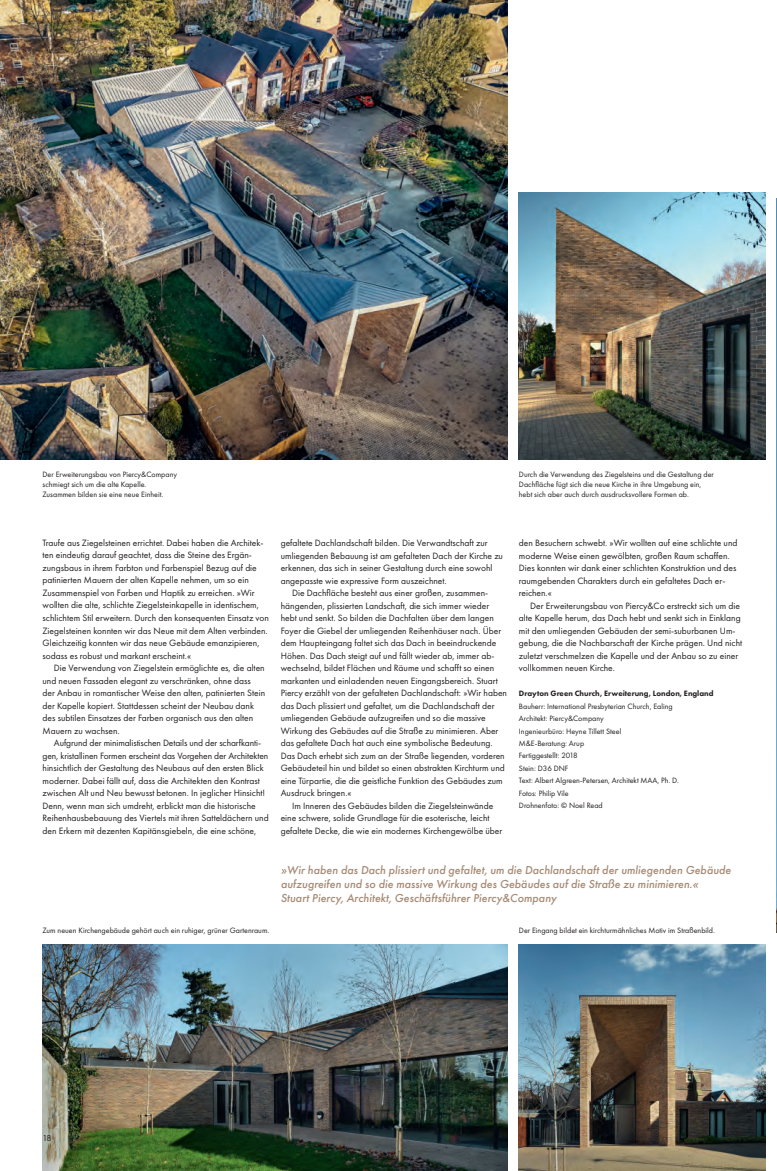
<style>
.page{position:relative;width:777px;height:1171px;background:#fff}
.page>*{position:absolute;margin:0;border:0;box-sizing:border-box;transform-origin:0 0}
.t1{font:italic 500 12px/14px "Futura PT";color:#a78b76}
.t2{font:9.5px/12.5px "Futura PT";color:#231f20}
.t3{font:9px "Futura PT";color:#231f20}
.t4{font:8px/12.5px "Futura PT";color:#231f20}
.t5{font:800 8px "Futura PT";color:#231f20}
</style>
<div class="page">
<img style="left:0;top:0;width:507px;height:459px">
<img style="left:43px;top:944px;width:464px;height:227px">
<img style="left:519px;top:944px;width:246px;height:227px">
<img style="left:776px;top:198px;width:1px;height:735px">
<img style="left:519px;top:192px;width:246px;height:267px">
<p class="t4" style="left:43px;top:469px;width:136px;line-height:10px">Der Erweiterungsbau von Piercy&amp;Company schmiegt sich um die alte Kapelle.<br>Zusammen bilden sie eine neue Einheit.</p>
<p class="t4" style="left:519px;top:469px;width:196px;line-height:10px">Durch die Verwendung des Ziegelsteins und die Gestaltung der<br>Dachfläche fügt sich die neue Kirche in ihre Umgebung ein, hebt sich aber auch durch ausdrucksvollere Formen ab.</p>
<p class="t2" style="left:43px;top:536px;width:228px">Traufe aus Ziegelsteinen errichtet. Dabei haben die Architek&shy;ten eindeutig darauf geachtet, dass die Steine des Ergän&shy;zungsbaus in ihrem Farbton und Farbenspiel Bezug auf die patinierten Mauern der alten Kapelle nehmen, um so ein Zusammenspiel von Farben und Haptik zu erreichen. »Wir wollten die alte, schlichte Ziegelsteinkapelle in identischem, schlichtem Stil erweitern. Durch den konsequenten Einsatz von Ziegelsteinen konnten wir das Neue mit dem Alten verbinden.<br>Gleichzeitig konnten wir das neue Gebäude emanzipieren, sodass es robust und markant erscheint.«</p>
<p class="t2" style="left:43px;top:661px;width:224px;text-indent:11px">Die Verwendung von Ziegelstein ermöglichte es, die alten und neuen Fassaden elegant zu verschränken, ohne dass der Anbau in romantischer Weise den alten, patinierten Stein der Kapelle kopiert. Stattdessen scheint der Neubau dank des subtilen Einsatzes der Farben organisch aus den alten Mauern zu wachsen.</p>
<p class="t2" style="left:43px;top:736px;width:228px;text-indent:11px">Aufgrund der minimalistischen Details und der scharfkanti&shy;gen, kristallinen Formen erscheint das Vorgehen der Architekten hinsichtlich der Gestaltung des Neubaus auf den ersten Blick moderner. Dabei fällt auf, dass die Architekten den Kontrast zwischen Alt und Neu bewusst betonen. In jeglicher Hinsicht!<br>Denn, wenn man sich umdreht, erblickt man die historische Reihenhausbebauung des Viertels mit ihren Satteldächern und den Erkern mit dezenten Kapitänsgiebeln, die eine schöne,</p>
<p class="t4" style="left:43px;top:924px;width:228px">Zum neuen Kirchengebäude gehört auch ein ruhiger, grüner Gartenraum.</p>
<p class="t2" style="left:281px;top:536px;width:208px">gefaltete Dachlandschaft bilden. Die Verwandtschaft zur</p>
<p class="t2" style="left:281px;top:549px;width:224px">umliegenden Bebauung ist am gefalteten Dach der Kirche zu</p>
<p class="t2" style="left:281px;top:561px;width:213px">erkennen, das sich in seiner Gestaltung durch eine sowohl</p>
<p class="t2" style="left:281px;top:574px;width:167px">angepasste wie expressive Form auszeichnet.</p>
<p class="t2" style="left:292px;top:586px;width:198px">Die Dachfläche besteht aus einer großen, zusammen-</p>
<p class="t2" style="left:281px;top:599px;width:210px">hängenden, plissierten Landschaft, die sich immer wieder</p>
<p class="t2" style="left:281px;top:611px;width:214px">hebt und senkt. So bilden die Dachfalten über dem langen</p>
<p class="t2" style="left:281px;top:624px;width:222px">Foyer die Giebel der umliegenden Reihenhäuser nach. Über</p>
<p class="t2" style="left:281px;top:636px;width:217px">dem Haupteingang faltet sich das Dach in beeindruckende</p>
<p class="t2" style="left:281px;top:649px;width:215px">Höhen. Das Dach steigt auf und fällt wieder ab, immer ab-</p>
<p class="t2" style="left:281px;top:661px;width:215px">wechselnd, bildet Flächen und Räume und schafft so einen</p>
<p class="t2" style="left:281px;top:674px;width:219px">markanten und einladenden neuen Eingangsbereich. Stuart</p>
<p class="t2" style="left:281px;top:686px;width:228px">Piercy erzählt von der gefalteten Dachlandschaft: »Wir haben</p>
<p class="t2" style="left:281px;top:699px;width:215px">das Dach plissiert und gefaltet, um die Dachlandschaft der</p>
<p class="t2" style="left:281px;top:711px;width:206px">umliegenden Gebäude aufzugreifen und so die massive</p>
<p class="t2" style="left:281px;top:724px;width:219px">Wirkung des Gebäudes auf die Straße zu minimieren. Aber</p>
<p class="t2" style="left:281px;top:736px;width:213px">das gefaltete Dach hat auch eine symbolische Bedeutung.</p>
<p class="t2" style="left:281px;top:749px;width:225px">Das Dach erhebt sich zum an der Straße liegenden, vorderen</p>
<p class="t2" style="left:281px;top:761px;width:226px">Gebäudeteil hin und bildet so einen abstrakten Kirchturm und</p>
<p class="t2" style="left:281px;top:774px;width:223px">eine Türpartie, die die geistliche Funktion des Gebäudes zum</p>
<p class="t2" style="left:281px;top:786px;width:72px">Ausdruck bringen.«</p>
<p class="t2" style="left:292px;top:799px;width:203px">Im Inneren des Gebäudes bilden die Ziegelsteinwände</p>
<p class="t2" style="left:281px;top:811px;width:210px">eine schwere, solide Grundlage für die esoterische, leicht</p>
<p class="t2" style="left:281px;top:824px;width:223px">gefaltete Decke, die wie ein modernes Kirchengewölbe über</p>
<p class="t2" style="left:519px;top:536px;width:220px">den Besuchern schwebt. »Wir wollten auf eine schlichte und moderne Weise einen gewölbten, großen Raum schaffen.<br>Dies konnten wir dank einer schlichten Konstruktion und des raumgebenden Charakters durch ein gefaltetes Dach er&shy;reichen.«</p>
<p class="t2" style="left:519px;top:599px;width:225px;text-indent:11px">Der Erweiterungsbau von Piercy&amp;Co erstreckt sich um die alte Kapelle herum, das Dach hebt und senkt sich in Einklang mit den umliegenden Gebäuden der semi-suburbanen Um&shy;gebung, die die Nachbarschaft der Kirche prägen. Und nicht zuletzt verschmelzen die Kapelle und der Anbau so zu einer vollkommen neuen Kirche.</p>
<p class="t5" style="left:519px;top:688px;width:196px">Drayton Green Church, Erweiterung, London, England</p>
<p class="t4" style="left:519px;top:699px;width:162px">Bauherr: International Presbyterian Church, Ealing<br>Architekt: Piercy&amp;Company<br>Ingenieurbüro: Heyne Tillett Steel<br>M&amp;E-Beratung: Arup<br>Fertiggestellt: 2018<br>Stein: D36 DNF<br>Text: Albert Algreen-Petersen, Architekt MAA, Ph. D.<br>Fotos: Philip Vile<br>Drohnenfoto: © Noel Read</p>
<p class="t1" style="left:281px;top:863px;width:452px">»Wir haben das Dach plissiert und gefaltet, um die Dachlandschaft der umliegenden Gebäude aufzugreifen und so die massive Wirkung des Gebäudes auf die Straße zu minimieren.«<br>Stuart Piercy, Architekt, Geschäftsführer Piercy&amp;Company</p>
<p class="t4" style="left:519px;top:924px;width:197px">Der Eingang bildet ein kirchturmähnliches Motiv im Straßenbild.</p>
<p class="t3" style="left:43px;top:1132px;width:11px">18</p>
</div>
